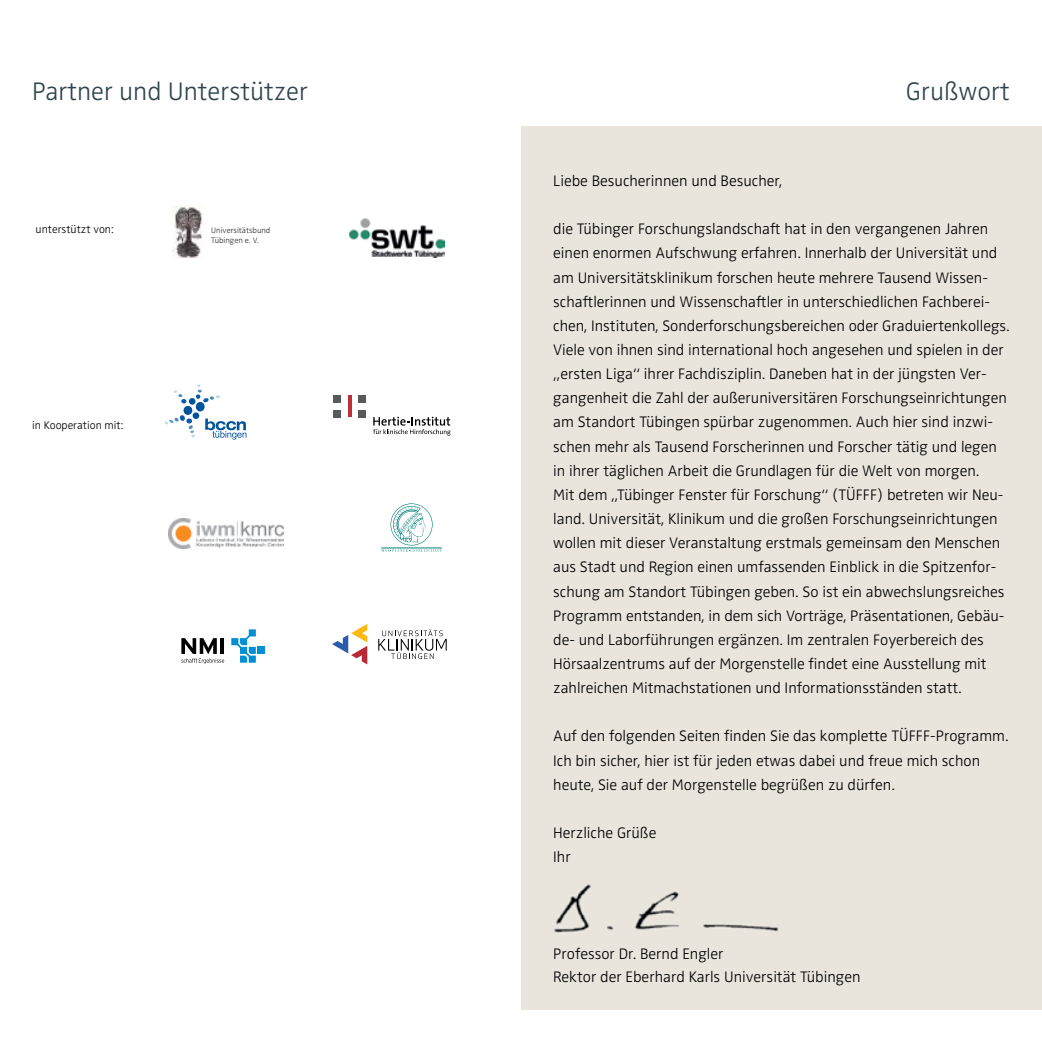
<style>
.page{position:relative;width:1042px;height:1042px;background:#fff}
.page>*{position:absolute;margin:0;border:0;box-sizing:border-box;transform-origin:0 0}
.t1{font:300 26.25px "Zwo OT";color:#2f444e}
.t2{font:300 15.75px/24.2px "Zwo OT";color:#000}
.t3{font:300 11.38px "Zwo OT";color:#000}
.t4{font:300 8.22px/9.8px "Zwo OT";color:#2d2e30}
</style>
<div class="page">
<div style="left:521px;top:126px;width:521px;height:883px;background:#e9e5dd"></div>
<img style="left:172px;top:206px;width:30px;height:53px">
<img style="left:350px;top:218px;width:95px;height:39px">
<div style="left:196px;top:402px;width:9px;height:10px;background:#00549b;border-radius:50%"></div>
<div style="left:183px;top:406px;width:9px;height:9px;background:#00549b;border-radius:50%"></div>
<div style="left:189px;top:398px;width:7px;height:7px;background:#00549b;border-radius:50%"></div>
<div style="left:192px;top:412px;width:7px;height:7px;background:#00549b;border-radius:50%"></div>
<svg style="left:196px;top:384px;width:24px;height:19px"></svg>
<svg style="left:174px;top:390px;width:12px;height:13px"></svg>
<svg style="left:165px;top:415px;width:30px;height:22px"></svg>
<svg style="left:205px;top:418px;width:41px;height:22px"></svg>
<hr style="left:348px;top:395px;width:4px;height:22px;background:#be2f38">
<div style="left:359px;top:410px;width:7px;height:7px;background:#58595b"></div>
<div style="left:359px;top:395px;width:7px;height:8px;background:#58595b"></div>
<div style="left:334px;top:410px;width:7px;height:7px;background:#58595b"></div>
<div style="left:334px;top:395px;width:7px;height:8px;background:#58595b"></div>
<svg style="left:373px;top:417px;width:77px;height:19px"></svg>
<img style="left:169px;top:518px;width:114px;height:30px">
<svg style="left:381px;top:503px;width:61px;height:49px"></svg>
<hr style="left:381px;top:548px;width:61px;height:1px;background:#00817b">
<div style="left:257px;top:647px;width:8px;height:7px;background:#008fd5"></div>
<svg style="left:231px;top:629px;width:25px;height:34px"></svg>
<svg style="left:181px;top:638px;width:43px;height:26px"></svg>
<svg style="left:332px;top:624px;width:35px;height:40px"></svg>
<svg style="left:378px;top:629px;width:69px;height:30px"></svg>
<h1 class="t1" style="left:32px;top:76px;width:277px">Partner und Unterstützer</h1>
<p class="t3" style="left:36px;top:223px;width:79px">unterstützt von:</p>
<p class="t3" style="left:32px;top:419px;width:93px">in Kooperation mit:</p>
<p class="t4" style="left:211px;top:226px;width:60px">Universitätsbund<br>Tübingen e. V.</p>
<h1 class="t1" style="left:906px;top:76px;width:105px">Grußwort</h1>
<p class="t2" style="left:553px;top:169px;width:230px">Liebe Besucherinnen und Besucher,</p>
<p class="t2" style="left:553px;top:217px;width:458px">die Tübinger Forschungslandschaft hat in den vergangenen Jahren einen enormen Aufschwung erfahren. Innerhalb der Universität und am Universitätsklinikum forschen heute mehrere Tausend Wissen&shy;schaftlerinnen und Wissenschaftler in unterschiedlichen Fachberei&shy;chen, Instituten, Sonderforschungsbereichen oder Graduiertenkollegs.<br>Viele von ihnen sind international hoch angesehen und spielen in der „ersten Liga“ ihrer Fachdisziplin. Daneben hat in der jüngsten Ver&shy;gangenheit die Zahl der außeruniversitären Forschungseinrichtungen am Standort Tübingen spürbar zugenommen. Auch hier sind inzwi&shy;schen mehr als Tausend Forscherinnen und Forscher tätig und legen in ihrer täglichen Arbeit die Grundlagen für die Welt von morgen.<br>Mit dem „Tübinger Fenster für Forschung“ (TÜFFF) betreten wir Neu&shy;land. Universität, Klinikum und die großen Forschungseinrichtungen wollen mit dieser Veranstaltung erstmals gemeinsam den Menschen aus Stadt und Region einen umfassenden Einblick in die Spitzenfor&shy;schung am Standort Tübingen geben. So ist ein abwechslungsreiches Programm entstanden, in dem sich Vorträge, Präsentationen, Gebäu&shy;de- und Laborführungen ergänzen. Im zentralen Foyerbereich des Hörsaalzentrums auf der Morgenstelle findet eine Ausstellung mit zahlreichen Mitmachstationen und Informationsständen statt.</p>
<p class="t2" style="left:553px;top:724px;width:457px">Auf den folgenden Seiten finden Sie das komplette TÜFFF-Programm.<br>Ich bin sicher, hier ist für jeden etwas dabei und freue mich schon heute, Sie auf der Morgenstelle begrüßen zu dürfen.</p>
<p class="t2" style="left:553px;top:821px;width:105px">Herzliche Grüße<br>Ihr</p>
<p class="t2" style="left:553px;top:942px;width:309px;line-height:22.8px">Professor Dr. Bernd Engler<br>Rektor der Eberhard Karls Universität Tübingen</p>
</div>
